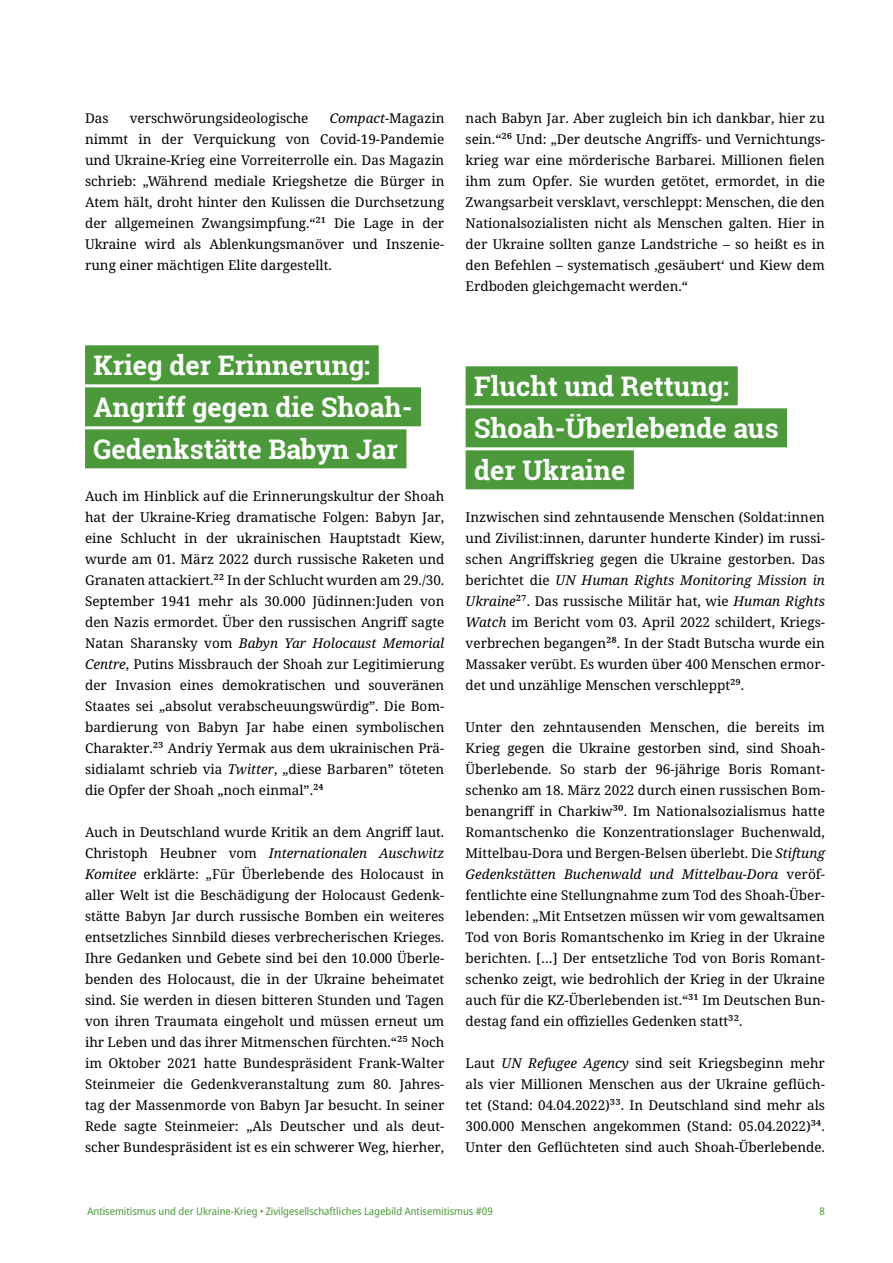
<style>
.page{position:relative;width:893px;height:1263px;background:#fff}
.page>*{position:absolute;margin:0;border:0;box-sizing:border-box;transform-origin:0 0}
.t1{font:700 27px/42px "Roboto Slab";color:#fff}
.t2{font:13.5px/21px "Noto Serif";color:#000;text-align:justify}
.t3{font:semi-condensed 10.5px "Noto Sans";color:#4b993a}
.s1{font-style:italic}
.s2{font-family:"Source Sans Pro";font-stretch:normal}
</style>
<div class="page">
<div style="left:85px;top:345px;width:294px;height:39px;background:#4b993a"></div>
<div style="left:85px;top:387px;width:336px;height:39px;background:#4b993a"></div>
<div style="left:85px;top:429px;width:321px;height:39px;background:#4b993a"></div>
<div style="left:466px;top:366px;width:272px;height:39px;background:#4b993a"></div>
<div style="left:466px;top:408px;width:321px;height:39px;background:#4b993a"></div>
<div style="left:466px;top:450px;width:168px;height:39px;background:#4b993a"></div>
<p class="t2" style="left:85px;top:108px;width:361px;text-indent:245px"><span class="s1">Compact</span>-Magazin nimmt in der Verquickung von Covid-19-Pandemie und Ukraine-Krieg eine Vorreiterrolle ein. Das Magazin schrieb: „Während mediale Kriegshetze die Bürger in Atem hält, droht hinter den Kulissen die Durchsetzung der allgemeinen Zwangsimpfung.“21 Die Lage in der Ukraine wird als Ablenkungsmanöver und Inszenie&shy;rung einer mächtigen Elite dargestellt.</p>
<p class="t2" style="left:85px;top:108px;width:25px">Das</p>
<p class="t2" style="left:130px;top:108px;width:180px">verschwörungsideologische</p>
<p class="t2" style="left:466px;top:108px;width:361px">nach Babyn Jar. Aber zugleich bin ich dankbar, hier zu sein.“26 Und: „Der deutsche Angriffs- und Vernichtungs&shy;krieg war eine mörderische Barbarei. Millionen fielen ihm zum Opfer. Sie wurden getötet, ermordet, in die Zwangsarbeit versklavt, verschleppt: Menschen, die den Nationalsozialisten nicht als Menschen galten. Hier in der Ukraine sollten ganze Landstriche – so heißt es in den Befehlen – systematisch ‚gesäubert‘ und Kiew dem Erdboden gleichgemacht werden.“</p>
<h1 class="t1" style="left:94px;top:344px;width:320px">Krieg der Erinnerung:<br>Angriff gegen die Shoah-<br>Gedenkstätte Babyn Jar</h1>
<p class="t2" style="left:85px;top:486px;width:361px">Auch im Hinblick auf die Erinnerungskultur der Shoah hat der Ukraine-Krieg dramatische Folgen: Babyn Jar, eine Schlucht in der ukrainischen Hauptstadt Kiew, wurde am 01. März 2022 durch russische Raketen und Granaten attackiert.22 In der Schlucht wurden am 29./30.<br>September 1941 mehr als 30.000 Jüdinnen:Juden von den Nazis ermordet. Über den russischen Angriff sagte Natan Sharansky vom <span class="s1">Babyn Yar Holocaust Memorial Centre</span>, Putins Missbrauch der Shoah zur Legitimierung der Invasion eines demokratischen und souveränen Staates sei „absolut verabscheuungswürdig”. Die Bom&shy;bardierung von Babyn Jar habe einen symbolischen Charakter.23 Andriy Yermak aus dem ukrainischen Prä&shy;sidialamt schrieb via <span class="s1">Twitter</span>, „diese Barbaren” töteten die Opfer der Shoah „noch einmal”.24</p>
<p class="t2" style="left:85px;top:822px;width:361px">Auch in Deutschland wurde Kritik an dem Angriff laut.<br>Christoph Heubner vom <span class="s1">Internationalen Auschwitz Komitee</span> erklärte: „Für Überlebende des Holocaust in aller Welt ist die Beschädigung der Holocaust Gedenk&shy;stätte Babyn Jar durch russische Bomben ein weiteres entsetzliches Sinnbild dieses verbrecherischen Krieges.<br>Ihre Gedanken und Gebete sind bei den 10.000 Überle&shy;benden des Holocaust, die in der Ukraine beheimatet sind. Sie werden in diesen bitteren Stunden und Tagen von ihren Traumata eingeholt und müssen erneut um ihr Leben und das ihrer Mitmenschen fürchten.“25 Noch im Oktober 2021 hatte Bundespräsident Frank-Walter Steinmeier die Gedenkveranstaltung zum 80. Jahres&shy;tag der Massenmorde von Babyn Jar besucht. In seiner Rede sagte Steinmeier: „Als Deutscher und als deut&shy;scher Bundespräsident ist es ein schwerer Weg, hierher,</p>
<h1 class="t1" style="left:474px;top:365px;width:306px">Flucht und Rettung:<br>Shoah-Überlebende aus der Ukraine</h1>
<p class="t2" style="left:466px;top:507px;width:361px">Inzwischen sind zehntausende Menschen (Soldat:innen und Zivilist:innen, darunter hunderte Kinder) im russi&shy;schen Angriffskrieg gegen die Ukraine gestorben. Das berichtet die <span class="s1">UN Human Rights Monitoring Mission in Ukraine</span>27. Das russische Militär hat, wie <span class="s1">Human Rights Watch</span> im Bericht vom 03. April 2022 schildert, Kriegs&shy;verbrechen begangen28. In der Stadt Butscha wurde ein Massaker verübt. Es wurden über 400 Menschen ermor&shy;det und unzählige Menschen verschleppt29.</p>
<p class="t2" style="left:466px;top:717px;width:361px">Unter den zehntausenden Menschen, die bereits im Krieg gegen die Ukraine gestorben sind, sind Shoah-Überlebende. So starb der 96-jährige Boris Romant&shy;schenko am 18. März 2022 durch einen russischen Bom&shy;benangriff in Charkiw30. Im Nationalsozialismus hatte Romantschenko die Konzentrationslager Buchenwald, Mittelbau-Dora und Bergen-Belsen überlebt. Die <span class="s1">Stiftung Gedenkstätten Buchenwald und Mittelbau-Dora</span> veröf&shy;fentlichte eine Stellungnahme zum Tod des Shoah-Über&shy;lebenden: „Mit Entsetzen müssen wir vom gewaltsamen Tod von Boris Romantschenko im Krieg in der Ukraine berichten. […] Der entsetzliche Tod von Boris Romant&shy;schenko zeigt, wie bedrohlich der Krieg in der Ukraine auch für die KZ-Überlebenden ist.“31 Im Deutschen Bun&shy;destag fand ein offizielles Gedenken statt32.</p>
<p class="t2" style="left:466px;top:1053px;width:361px">Laut <span class="s1">UN Refugee Agency</span> sind seit Kriegsbeginn mehr als vier Millionen Menschen aus der Ukraine geflüch&shy;tet (Stand: 04.04.2022)33. In Deutschland sind mehr als 300.000 Menschen angekommen (Stand: 05.04.2022)34.<br>Unter den Geflüchteten sind auch Shoah-Überlebende.</p>
<p class="t3" style="left:87px;top:1204px;width:407px">Antisemitismus und der Ukraine-Krieg <span class="s2">•</span> Zivilgesellschaftliches Lagebild Antisemitismus #09</p>
<p class="t3" style="left:819px;top:1204px;width:7px">8</p>
</div>
